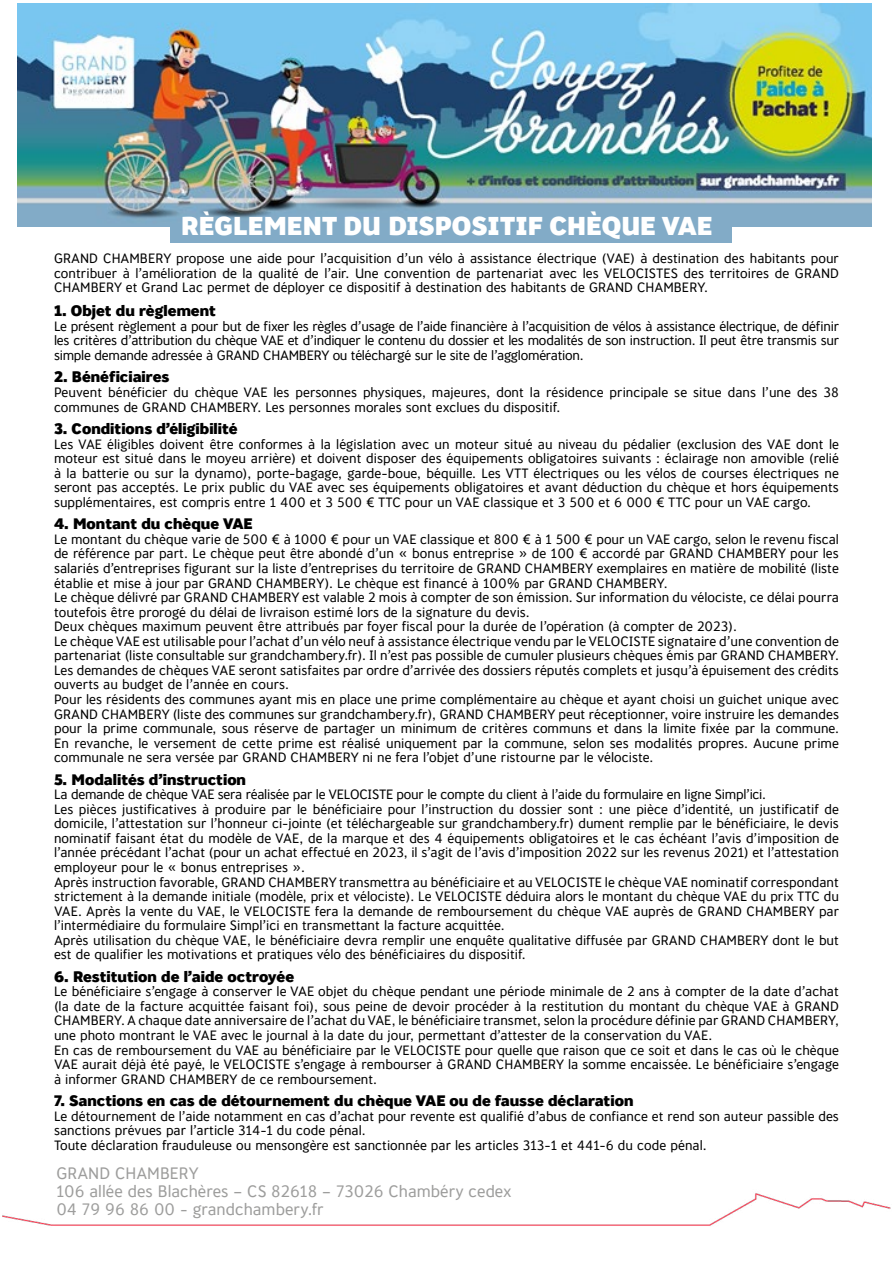
<style>
.page{position:relative;width:893px;height:1263px;background:#fff}
.page>*{position:absolute;margin:0;border:0;box-sizing:border-box;transform-origin:0 0}
.t1{font:900 25.5px "Banjax";color:#fff}
.t2{font:16.5px "Banjax";color:#9d9d9c}
.t3{font:900 15px "Banjax";color:#000}
.t4{font:13.5px/14.5px "Banjax";color:#000;text-align:justify}
.t5{font:13.5px "Banjax";letter-spacing:-.02em;color:#000}
</style>
<div class="page">
<div style="left:170px;top:206px;width:561px;height:36px;background:#82abc7"></div>
<img style="left:2px;top:1193px;width:889px;height:33px">
<img style="left:18px;top:4px;width:854px;height:222px">
<p class="t1" style="left:181px;top:206px;width:533px">RÈGLEMENT DU DISPOSITIF CHÈQUE VAE</p>
<p class="t4" style="left:54px;top:250px;width:787px">GRAND CHAMBERY propose une aide pour l’acquisition d’un vélo à assistance électrique (VAE) à destination des habitants pour contribuer à l’amélioration de la qualité de l’air. Une convention de partenariat avec les VELOCISTES des territoires de GRAND CHAMBERY et Grand Lac permet de déployer ce dispositif à destination des habitants de GRAND CHAMBERY.</p>
<p class="t3" style="left:54px;top:299px;width:164px">1. Objet du règlement</p>
<p class="t4" style="left:54px;top:318px;width:787px">Le présent règlement a pour but de fixer les règles d’usage de l’aide financière à l’acquisition de vélos à assistance électrique, de définir les critères d’attribution du chèque VAE et d’indiquer le contenu du dossier et les modalités de son instruction. Il peut être transmis sur simple demande adressée à GRAND CHAMBERY ou téléchargé sur le site de l’agglomération.</p>
<p class="t3" style="left:54px;top:365px;width:117px">2. Bénéficiaires</p>
<p class="t4" style="left:54px;top:384px;width:786px">Peuvent bénéficier du chèque VAE les personnes physiques, majeures, dont la résidence principale se situe dans l’une des 38 communes de GRAND CHAMBERY. Les personnes morales sont exclues du dispositif.</p>
<p class="t3" style="left:54px;top:417px;width:185px">3. Conditions d’éligibilité</p>
<p class="t4" style="left:54px;top:436px;width:786px">Les VAE éligibles doivent être conformes à la législation avec un moteur situé au niveau du pédalier (exclusion des VAE dont le moteur est situé dans le moyeu arrière) et doivent disposer des équipements obligatoires suivants : éclairage non amovible (relié à la batterie ou sur la dynamo), porte-bagage, garde-boue, béquille. Les VTT électriques ou les vélos de courses électriques ne seront pas acceptés. Le prix public du VAE avec ses équipements obligatoires et avant déduction du chèque et hors équipements supplémentaires, est compris entre 1 400 et 3 500 € TTC pour un VAE classique et 3 500 et 6 000 € TTC pour un VAE cargo.</p>
<p class="t3" style="left:54px;top:512px;width:200px">4. Montant du chèque VAE</p>
<p class="t4" style="left:54px;top:531px;width:786px">Le montant du chèque varie de 500 € à 1000 € pour un VAE classique et 800 € à 1 500 € pour un VAE cargo, selon le revenu fiscal de référence par part. Le chèque peut être abondé d’un « bonus entreprise » de 100 € accordé par GRAND CHAMBERY pour les salariés d’entreprises figurant sur la liste d’entreprises du territoire de GRAND CHAMBERY exemplaires en matière de mobilité (liste établie et mise à jour par GRAND CHAMBERY). Le chèque est financé à 100% par GRAND CHAMBERY.</p>
<p class="t4" style="left:54px;top:589px;width:786px">Le chèque délivré par GRAND CHAMBERY est valable 2 mois à compter de son émission. Sur information du vélociste, ce délai pourra toutefois être prorogé du délai de livraison estimé lors de la signature du devis.</p>
<p class="t4" style="left:54px;top:618px;width:684px">Deux chèques maximum peuvent être attribués par foyer fiscal pour la durée de l’opération (à compter de 2023).</p>
<p class="t4" style="left:54px;top:633px;width:786px">Le chèque VAE est utilisable pour l’achat d’un vélo neuf à assistance électrique vendu par le VELOCISTE signataire d’une convention de partenariat (liste consultable sur grandchambery.fr). Il n’est pas possible de cumuler plusieurs chèques émis par GRAND CHAMBERY.</p>
<p class="t4" style="left:54px;top:662px;width:786px">Les demandes de chèques VAE seront satisfaites par ordre d’arrivée des dossiers réputés complets et jusqu’à épuisement des crédits ouverts au budget de l’année en cours.</p>
<p class="t4" style="left:54px;top:691px;width:786px">Pour les résidents des communes ayant mis en place une prime complémentaire au chèque et ayant choisi un guichet unique avec GRAND CHAMBERY (liste des communes sur grandchambery.fr), GRAND CHAMBERY peut réceptionner, voire instruire les demandes pour la prime communale, sous réserve de partager un minimum de critères communs et dans la limite fixée par la commune.<br>En revanche, le versement de cette prime est réalisé uniquement par la commune, selon ses modalités propres. Aucune prime communale ne sera versée par GRAND CHAMBERY ni ne fera l’objet d’une ristourne par le vélociste.</p>
<p class="t3" style="left:54px;top:768px;width:194px">5. Modalités d’instruction</p>
<p class="t5" style="left:54px;top:784px;width:714px">La demande de chèque VAE sera réalisée par le VELOCISTE pour le compte du client à l’aide du formulaire en ligne Simpl’ici.</p>
<p class="t4" style="left:54px;top:801px;width:786px">Les pièces justificatives à produire par le bénéficiaire pour l’instruction du dossier sont : une pièce d’identité, un justificatif de domicile, l’attestation sur l’honneur ci-jointe (et téléchargeable sur grandchambery.fr) dument remplie par le bénéficiaire, le devis nominatif faisant état du modèle de VAE, de la marque et des 4 équipements obligatoires et le cas échéant l’avis d’imposition de l’année précédant l’achat (pour un achat effectué en 2023, il s’agit de l’avis d’imposition 2022 sur les revenus 2021) et l’attestation employeur pour le « bonus entreprises ».</p>
<p class="t4" style="left:54px;top:874px;width:787px">Après instruction favorable, GRAND CHAMBERY transmettra au bénéficiaire et au VELOCISTE le chèque VAE nominatif correspondant strictement à la demande initiale (modèle, prix et vélociste). Le VELOCISTE déduira alors le montant du chèque VAE du prix TTC du VAE. Après la vente du VAE, le VELOCISTE fera la demande de remboursement du chèque VAE auprès de GRAND CHAMBERY par l’intermédiaire du formulaire Simpl’ici en transmettant la facture acquittée.</p>
<p class="t4" style="left:54px;top:932px;width:786px">Après utilisation du chèque VAE, le bénéficiaire devra remplir une enquête qualitative diffusée par GRAND CHAMBERY dont le but est de qualifier les motivations et pratiques vélo des bénéficiaires du dispositif.</p>
<p class="t3" style="left:54px;top:965px;width:242px">6. Restitution de l’aide octroyée</p>
<p class="t4" style="left:54px;top:983px;width:786px">Le bénéficiaire s’engage à conserver le VAE objet du chèque pendant une période minimale de 2 ans à compter de la date d’achat (la date de la facture acquittée faisant foi), sous peine de devoir procéder à la restitution du montant du chèque VAE à GRAND CHAMBERY. A chaque date anniversaire de l’achat du VAE, le bénéficiaire transmet, selon la procédure définie par GRAND CHAMBERY, une photo montrant le VAE avec le journal à la date du jour, permettant d’attester de la conservation du VAE.</p>
<p class="t4" style="left:54px;top:1042px;width:786px">En cas de remboursement du VAE au bénéficiaire par le VELOCISTE pour quelle que raison que ce soit et dans le cas où le chèque VAE aurait déjà été payé, le VELOCISTE s’engage à rembourser à GRAND CHAMBERY la somme encaissée. Le bénéficiaire s’engage à informer GRAND CHAMBERY de ce remboursement.</p>
<p class="t3" style="left:54px;top:1089px;width:581px">7. Sanctions en cas de détournement du chèque VAE ou de fausse déclaration</p>
<p class="t4" style="left:54px;top:1108px;width:786px">Le détournement de l’aide notamment en cas d’achat pour revente est qualifié d’abus de confiance et rend son auteur passible des sanctions prévues par l’article 314-1 du code pénal.</p>
<p class="t4" style="left:54px;top:1137px;width:654px">Toute déclaration frauduleuse ou mensongère est sanctionnée par les articles 313-1 et 441-6 du code pénal.</p>
<p class="t2" style="left:56px;top:1161px;width:144px">GRAND CHAMBERY</p>
<p class="t2" style="left:56px;top:1179px;width:457px">106 allée des Blachères – CS 82618 – 73026 Chambéry cedex</p>
<p class="t2" style="left:56px;top:1197px;width:269px">04 79 96 86 00 - grandchambery.fr</p>
</div>
